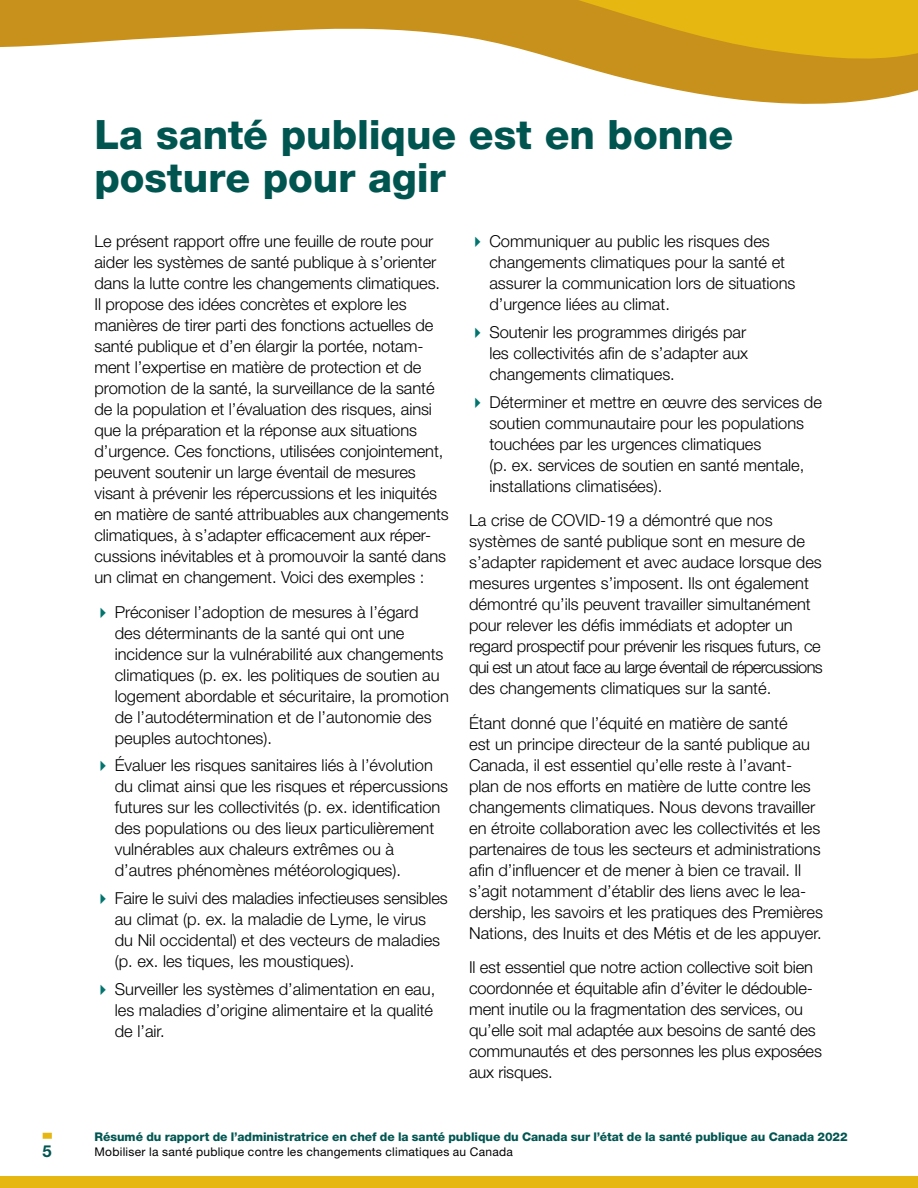
<style>
.page{position:relative;width:918px;height:1188px;background:#fff}
.page>*{position:absolute;margin:0;border:0;box-sizing:border-box;transform-origin:0 0}
.H2a{font:800 40.5px/43.5px "Helvetica Neue LT Std";color:#005551}
.Body{font:300 16.5px/21px "Helvetica Neue LT Std";color:#000}
.t1{font:700 16.5px "Helvetica Neue LT Std";color:#005551}
.t2{font:800 12px "Helvetica Neue LT Std";color:#005551}
.t3{font:12px "Helvetica Neue LT Std";letter-spacing:.025em;color:#000}
</style>
<div class="page">
<div style="left:43px;top:1133px;width:9px;height:6px;background:#e6b711"></div>
<div style="left:0;top:1176px;width:918px;height:12px;background:#e6b711"></div>
<svg style="left:0;top:0;width:918px;height:104px"></svg>
<p class="t1" style="left:43px;top:1141px;width:11px">5</p>
<p class="H2a" style="left:94px;top:113px;width:640px">La santé publique est en bonne posture pour agir</p>
<p class="Body" style="left:94px;top:230px;width:356px">Le présent rapport offre une feuille de route pour aider les systèmes de santé publique à s’orienter dans la lutte contre les changements climatiques.<br>Il propose des idées concrètes et explore les manières de tirer parti des fonctions actuelles de santé publique et d’en élargir la portée, notam&shy;ment l’expertise en matière de protection et de promotion de la santé, la surveillance de la santé de la population et l’évaluation des risques, ainsi que la préparation et la réponse aux situations d’urgence. Ces fonctions, utilisées conjointement, peuvent soutenir un large éventail de mesures visant à prévenir les répercussions et les iniquités en matière de santé attribuables aux changements climatiques, à s’adapter efficacement aux réper&shy;cussions inévitables et à promouvoir la santé dans un climat en changement. Voici des exemples :</p>
<p class="Body" style="left:115px;top:601px;width:336px">Préconiser l’adoption de mesures à l’égard<br>des déterminants de la santé qui ont une incidence sur la vulnérabilité aux changements climatiques (p. ex. les politiques de soutien au logement abordable et sécuritaire, la promotion de l’autodétermination et de l’autonomie des peuples autochtones).</p>
<p class="Body" style="left:115px;top:755px;width:335px">Évaluer les risques sanitaires liés à l’évolution du climat ainsi que les risques et répercussions futures sur les collectivités (p. ex. identification des populations ou des lieux particulièrement vulnérables aux chaleurs extrêmes ou à d’autres phénomènes météorologiques).</p>
<p class="Body" style="left:115px;top:887px;width:334px">Faire le suivi des maladies infectieuses sensibles au climat (p. ex. la maladie de Lyme, le virus du Nil occidental) et des vecteurs de maladies (p. ex. les tiques, les moustiques).</p>
<p class="Body" style="left:115px;top:978px;width:322px">Surveiller les systèmes d’alimentation en eau, les maladies d’origine alimentaire et la qualité de l’air.</p>
<p class="Body" style="left:489px;top:230px;width:308px">Communiquer au public les risques des changements climatiques pour la santé et assurer la communication lors de situations d’urgence liées au climat.</p>
<p class="Body" style="left:489px;top:321px;width:260px;text-align:justify">Soutenir les programmes dirigés par les collectivités afin de s’adapter aux changements climatiques.</p>
<p class="Body" style="left:489px;top:391px;width:334px">Déterminer et mettre en œuvre des services de soutien communautaire pour les populations touchées par les urgences climatiques<br>(p. ex. services de soutien en santé mentale, installations climatisées).</p>
<p class="Body" style="left:469px;top:509px;width:355px">La crise de COVID-19 a démontré que nos systèmes de santé publique sont en mesure de s’adapter rapidement et avec audace lorsque des mesures urgentes s’imposent. Ils ont également démontré qu’ils peuvent travailler simultanément pour relever les défis immédiats et adopter un regard prospectif pour prévenir les risques futurs, ce qui est un atout face au large éventail de répercussions des changements climatiques sur la santé.</p>
<p class="Body" style="left:469px;top:712px;width:355px">Étant donné que l’équité en matière de santé<br>est un principe directeur de la santé publique au Canada, il est essentiel qu’elle reste à l’avant&shy;plan de nos efforts en matière de lutte contre les changements climatiques. Nous devons travailler en étroite collaboration avec les collectivités et les partenaires de tous les secteurs et administrations afin d’influencer et de mener à bien ce travail. Il s’agit notamment d’établir des liens avec le lea&shy;dership, les savoirs et les pratiques des Premières Nations, des Inuits et des Métis et de les appuyer.</p>
<p class="Body" style="left:469px;top:956px;width:354px">Il est essentiel que notre action collective soit bien coordonnée et équitable afin d’éviter le dédouble&shy;ment inutile ou la fragmentation des services, ou qu’elle soit mal adaptée aux besoins de santé des communautés et des personnes les plus exposées aux risques.</p>
<p class="t2" style="left:94px;top:1130px;width:755px">Résumé du rapport de l’administratrice en chef de la santé publique du Canada sur l’état de la santé publique au Canada 2022</p>
<p class="t3" style="left:94px;top:1144px;width:420px">Mobiliser la santé publique contre les changements climatiques au Canada</p>
</div>
